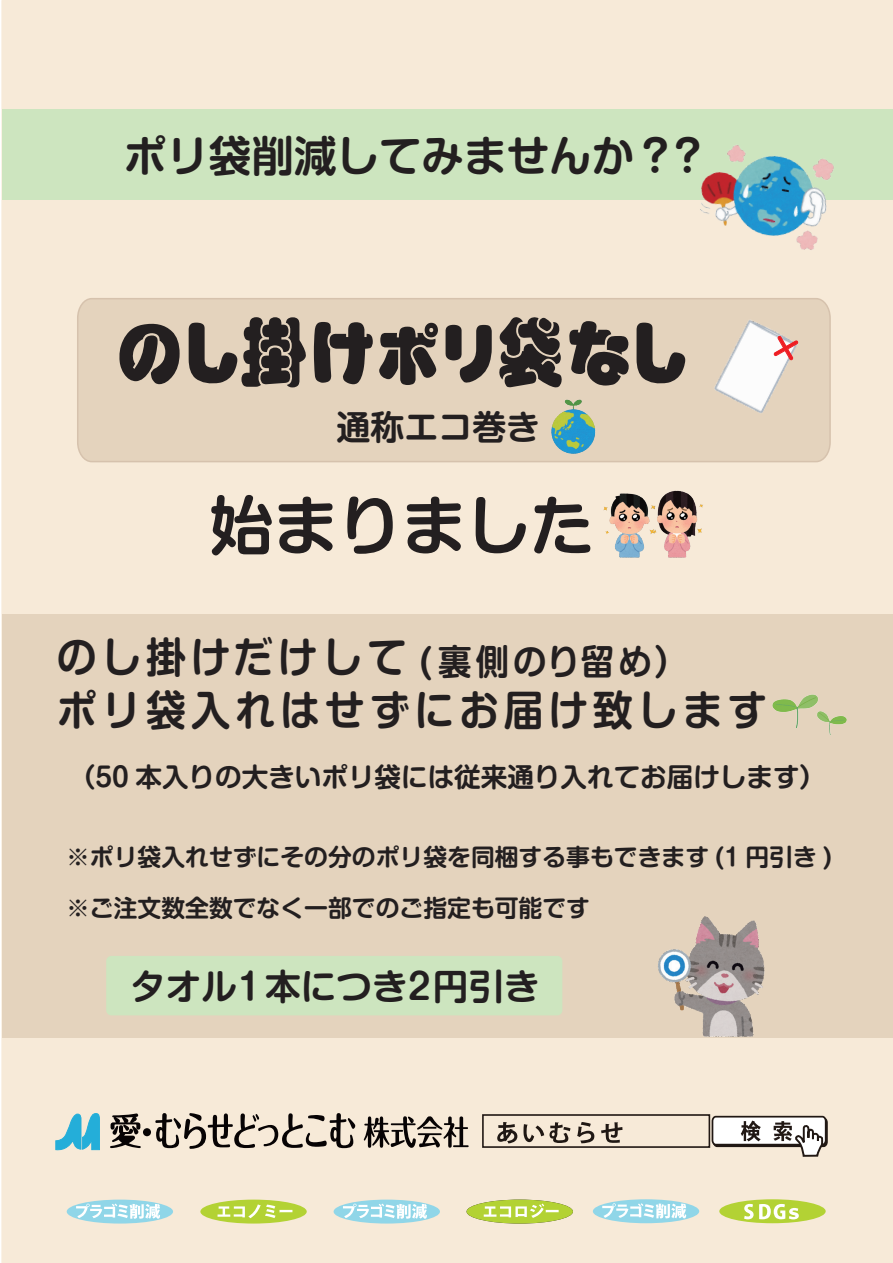
<style>
.page{position:relative;width:893px;height:1263px;background:#fff}
.page>*{position:absolute;margin:0;border:0;box-sizing:border-box;transform-origin:0 0}
.t1{font:77.55px "Ovlapblack EGP Heavy SJIS";color:#231f20;scale:.92 1}
.t2{font:700 64.05px "Shin M Go Pro De";color:#231f20}
.t3{font:700 42.6px "Shin M Go Pro De";color:#231f20}
.t4{font:700 41.85px/53.1px "Shin M Go Pro De";letter-spacing:.12em;color:#231f20;scale:.95 1}
.t5{font:700 35.7px "Shin M Go Pro De";color:#231f20}
.t6{font:700 33.9px "Shin M Go Pro De";color:#231f20}
.t7{font:700 26.55px "Shin M Go Pro De";color:#231f20}
.t8{font:700 23.85px/51.3px "Shin M Go Pro De";color:#231f20}
.s1{font-size:35.1px}
</style>
<div class="page">
<div style="left:1px;top:0;width:892px;height:1263px;background:#f7ead8"></div>
<img style="left:645px;top:489px;width:63px;height:69px">
<img style="left:599px;top:491px;width:61px;height:68px">
<div style="left:143px;top:1128px;width:8px;height:8px;background:#070304;border-radius:50%"></div>
<svg style="left:155px;top:1113px;width:200px;height:36px;background:#b3a99c"></svg>
<svg style="left:110px;top:1113px;width:31px;height:35px"></svg>
<svg style="left:364px;top:1116px;width:105px;height:32px;background:#9d9388"></svg>
<svg style="left:55px;top:1113px;width:45px;height:38px;background:#76c5d8"></svg>
<div style="left:482px;top:1114px;width:228px;height:34px;border:2px solid #211814"></div>
<svg style="left:711px;top:1115px;width:118px;height:43px"></svg>
<svg style="left:497px;top:1122px;width:20px;height:21px"></svg>
<svg style="left:523px;top:1122px;width:47px;height:21px"></svg>
<svg style="left:577px;top:1122px;width:17px;height:21px"></svg>
<svg style="left:601px;top:1122px;width:21px;height:21px"></svg>
<div style="left:76px;top:297px;width:756px;height:166px;background:#e4d3bd"></div>
<img style="left:708px;top:315px;width:94px;height:105px">
<img style="left:546px;top:397px;width:54px;height:58px">
<div style="left:67px;top:1199px;width:106px;height:24px;background:#90d6e8;border-radius:50%"></div>
<svg style="left:76px;top:1203px;width:84px;height:16px"></svg>
<div style="left:200px;top:1199px;width:107px;height:24px;background:#b3d234;border-radius:50%"></div>
<svg style="left:218px;top:1204px;width:74px;height:14px"></svg>
<div style="left:467px;top:1199px;width:106px;height:24px;background:#b3d234;border-radius:50%"></div>
<svg style="left:484px;top:1203px;width:75px;height:15px"></svg>
<div style="left:719px;top:1199px;width:107px;height:24px;background:#b3d234;border-radius:50%"></div>
<svg style="left:744px;top:1204px;width:55px;height:15px"></svg>
<div style="left:334px;top:1199px;width:106px;height:24px;background:#90d6e8;border-radius:50%"></div>
<svg style="left:343px;top:1203px;width:84px;height:16px"></svg>
<div style="left:593px;top:1199px;width:106px;height:24px;background:#90d6e8;border-radius:50%"></div>
<svg style="left:602px;top:1203px;width:84px;height:15px"></svg>
<div style="left:2px;top:614px;width:891px;height:423px;background:#e4d3bd"></div>
<img style="left:772px;top:694px;width:75px;height:41px">
<img style="left:656px;top:916px;width:120px;height:124px">
<div style="left:2px;top:109px;width:891px;height:91px;background:#cde5bf"></div>
<img style="left:688px;top:145px;width:154px;height:115px">
<div style="left:106px;top:956px;width:456px;height:59px;background:#cde5bf;border-radius:5px"></div>
<svg style="left:773px;top:335px;width:26px;height:26px"></svg>
<h3 class="t3" style="left:124px;top:122px;width:587px">ポリ袋削減してみませんか？？</h3>
<h1 class="t1" style="left:116px;top:314px;width:622px">のし掛けポリ袋なし</h1>
<h3 class="t6" style="left:336px;top:400px;width:205px">通称エコ巻き</h3>
<h2 class="t2" style="left:210px;top:473px;width:386px">始まりました</h2>
<h3 class="t4" style="left:57px;top:626px;width:749px">のし掛けだけして <span class="s1">(裏側のり留め）<br></span>ポリ袋入れはせずにお届け致します</h3>
<p class="t7" style="left:69px;top:755px;width:759px">（50 本入りの大きいポリ袋には従来通り入れてお届けします）</p>
<p class="t8" style="left:66px;top:828px;width:767px">※ポリ袋入れせずにその分のポリ袋を同梱する事もできます (1 円引き ) ※ご注文数全数でなく一部でのご指定も可能です</p>
<h3 class="t5" style="left:130px;top:957px;width:411px">タオル１本につき２円引き</h3>
</div>
